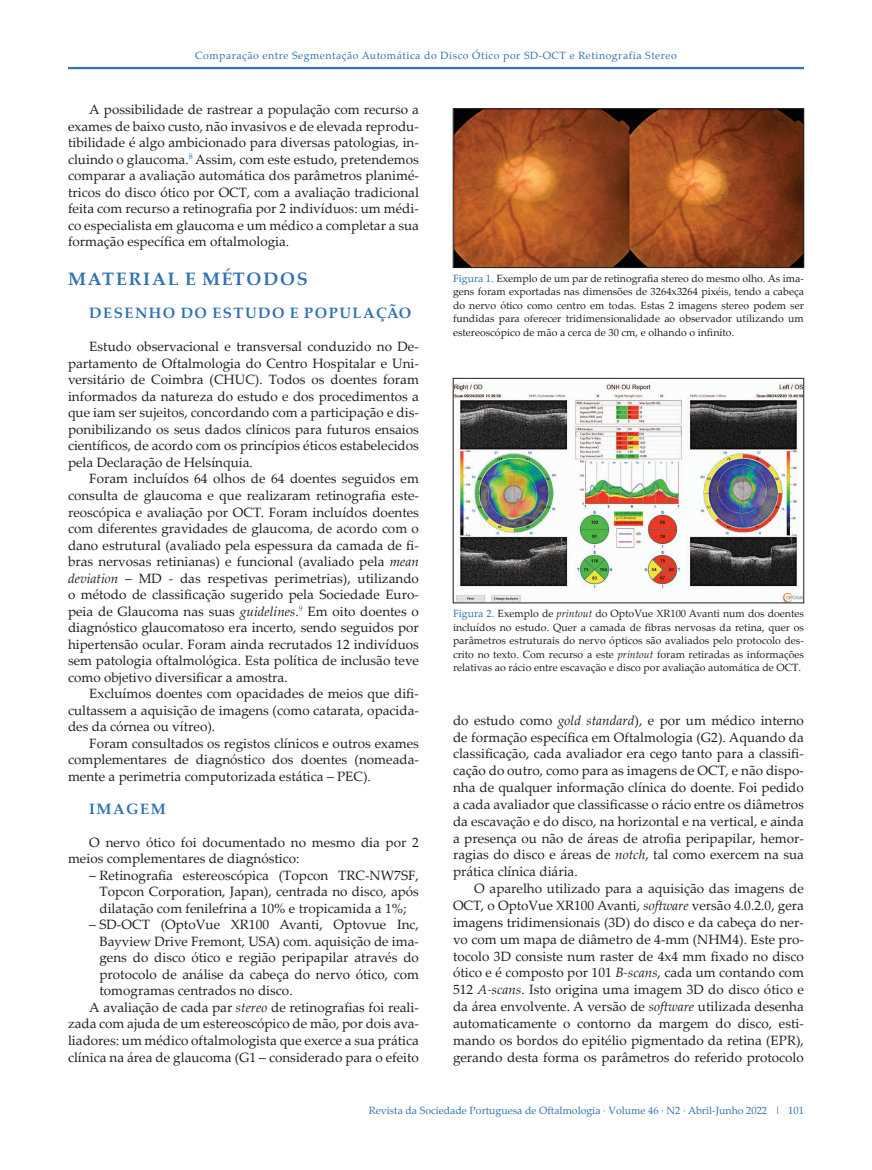
<style>
.page{position:relative;width:872px;height:1170px;background:#fff}
.page>*{position:absolute;margin:0;border:0;box-sizing:border-box;transform-origin:0 0}
.t1{font:700 18px "Palatino Linotype";color:#3272b3}
.t2{font:700 15px "Palatino Linotype";letter-spacing:.1em;color:#3272b3}
.t3{font:13.5px/16.5px "Palatino Linotype";color:#231f20;text-align:justify}
.t4{font:10.5px/13.5px "Palatino Linotype";color:#231f20;text-align:justify}
.t5{font:10.5px "Palatino Linotype";letter-spacing:.05em;color:#3272b3}
.t6{font:10.5px "Palatino Linotype";color:#3272b3}
.s1{font-style:italic}
.s2{color:#3272b3}
</style>
<div class="page">
<hr style="left:68px;top:67px;width:736px;height:2px;background:#3272b3">
<img style="left:455px;top:110px;width:347px;height:156px">
<div style="left:453px;top:108px;width:351px;height:160px;border:1px solid #231f20"></div>
<img style="left:455px;top:382px;width:347px;height:219px">
<div style="left:453px;top:378px;width:351px;height:225px;border:1px solid #231f20"></div>
<p class="t5" style="left:195px;top:48px;width:483px">Comparação entre Segmentação Automática do Disco Ótico por SD-OCT e Retinografia Stereo</p>
<p class="t3" style="left:68px;top:101px;width:352px;text-indent:21px">A possibilidade de rastrear a população com recurso a exames de baixo custo, não invasivos e de elevada reprodu&shy;tibilidade é algo ambicionado para diversas patologias, in&shy;cluindo o glaucoma.<sup>8</sup> Assim, com este estudo, pretendemos comparar a avaliação automática dos parâmetros planimé&shy;tricos do disco ótico por OCT, com a avaliação tradicional feita com recurso a retinografia por 2 indivíduos: um médi&shy;co especialista em glaucoma e um médico a completar a sua formação específica em oftalmologia.</p>
<h1 class="t1" style="left:68px;top:266px;width:34px">MATERIAL</h1>
<h1 class="t1" style="left:185px;top:266px;width:53px">E MÉTODOS</h1>
<p class="t2" style="left:89px;top:302px;width:27px">DESENHO</p>
<p class="t2" style="left:181px;top:302px;width:14px">DO</p>
<p class="t2" style="left:212px;top:302px;width:24px">ESTUDO</p>
<p class="t2" style="left:290px;top:302px;width:38px">E POPULAÇÃO</p>
<p class="t3" style="left:68px;top:338px;width:352px;text-indent:21px">Estudo observacional e transversal conduzido no De&shy;partamento de Oftalmologia do Centro Hospitalar e Uni&shy;versitário de Coimbra (CHUC). Todos os doentes foram informados da natureza do estudo e dos procedimentos a que iam ser sujeitos, concordando com a participação e dis&shy;ponibilizando os seus dados clínicos para futuros ensaios científicos, de acordo com os princípios éticos estabelecidos pela Declaração de Helsínquia.</p>
<p class="t3" style="left:68px;top:470px;width:352px;text-indent:21px">Foram incluídos 64 olhos de 64 doentes seguidos em consulta de glaucoma e que realizaram retinografia este&shy;reoscópica e avaliação por OCT. Foram incluídos doentes com diferentes gravidades de glaucoma, de acordo com o dano estrutural (avaliado pela espessura da camada de fi&shy;bras nervosas retinianas) e funcional (avaliado pela <span class="s1">mean deviation</span> – MD - das respetivas perimetrias), utilizando o método de classificação sugerido pela Sociedade Euro&shy;peia de Glaucoma nas suas <span class="s1">guidelines</span>.<sup>9</sup> Em oito doentes o diagnóstico glaucomatoso era incerto, sendo seguidos por hipertensão ocular. Foram ainda recrutados 12 indivíduos sem patologia oftalmológica. Esta política de inclusão teve como objetivo diversificar a amostra.</p>
<p class="t3" style="left:68px;top:684px;width:352px;text-indent:21px">Excluímos doentes com opacidades de meios que difi&shy;cultassem a aquisição de imagens (como catarata, opacida&shy;des da córnea ou vítreo).</p>
<p class="t3" style="left:68px;top:734px;width:352px;text-indent:21px">Foram consultados os registos clínicos e outros exames complementares de diagnóstico dos doentes (nomeada&shy;mente a perimetria computorizada estática – PEC).</p>
<p class="t2" style="left:89px;top:797px;width:22px">IMAGEM</p>
<p class="t3" style="left:68px;top:833px;width:352px;text-indent:21px">O nervo ótico foi documentado no mesmo dia por 2 meios complementares de diagnóstico:</p>
<p class="t3" style="left:99px;top:866px;width:321px;text-indent:-10px">– Retinografia estereoscópica (Topcon TRC-NW7SF, Topcon Corporation, Japan), centrada no disco, após dilatação com fenilefrina a 10% e tropicamida a 1%;</p>
<p class="t3" style="left:89px;top:915px;width:331px">– SD-OCT (OptoVue XR100 Avanti, Optovue Inc,</p>
<p class="t3" style="left:99px;top:932px;width:321px">Bayview Drive Fremont, USA) com. aquisição de ima-</p>
<p class="t3" style="left:99px;top:948px;width:321px">gens do disco ótico e região peripapilar através do</p>
<p class="t3" style="left:99px;top:965px;width:321px">protocolo de análise da cabeça do nervo ótico, com</p>
<p class="t3" style="left:99px;top:981px;width:195px">tomogramas centrados no disco.</p>
<p class="t3" style="left:89px;top:998px;width:331px">A avaliação de cada par <span class="s1">stereo</span> de retinografias foi reali-</p>
<p class="t3" style="left:68px;top:1014px;width:352px">zada com ajuda de um estereoscópico de mão, por dois ava-</p>
<p class="t3" style="left:68px;top:1031px;width:352px">liadores: um médico oftalmologista que exerce a sua prática</p>
<p class="t3" style="left:68px;top:1048px;width:352px">clínica na área de glaucoma (G1 – considerado para o efeito</p>
<p class="t4" style="left:453px;top:271px;width:352px"><span class="s2">Figura 1.</span> Exemplo de um par de retinografia stereo do mesmo olho. As ima&shy;gens foram exportadas nas dimensões de 3264x3264 pixéis, tendo a cabeça do nervo ótico como centro em todas. Estas 2 imagens stereo podem ser fundidas para oferecer tridimensionalidade ao observador utilizando um estereoscópico de mão a cerca de 30 cm, e olhando o infinito.</p>
<p class="t4" style="left:453px;top:606px;width:352px"><span class="s2">Figura 2.</span> Exemplo de <span class="s1">printout</span> do OptoVue XR100 Avanti num dos doentes incluídos no estudo. Quer a camada de fibras nervosas da retina, quer os parâmetros estruturais do nervo ópticos são avaliados pelo protocolo des&shy;crito no texto. Com recurso a este <span class="s1">printout</span> foram retiradas as informações relativas ao rácio entre escavação e disco por avaliação automática de OCT.</p>
<p class="t3" style="left:453px;top:711px;width:352px">do estudo como <span class="s1">gold standard</span>), e por um médico interno de formação específica em Oftalmologia (G2). Aquando da classificação, cada avaliador era cego tanto para a classifi&shy;cação do outro, como para as imagens de OCT, e não dispo&shy;nha de qualquer informação clínica do doente. Foi pedido a cada avaliador que classificasse o rácio entre os diâmetros da escavação e do disco, na horizontal e na vertical, e ainda a presença ou não de áreas de atrofia peripapilar, hemor&shy;ragias do disco e áreas de <span class="s1">notch</span>, tal como exercem na sua prática clínica diária.</p>
<p class="t3" style="left:453px;top:879px;width:352px;text-indent:21px">O aparelho utilizado para a aquisição das imagens de OCT, o OptoVue XR100 Avanti, <span class="s1">software</span> versão 4.0.2.0, gera imagens tridimensionais (3D) do disco e da cabeça do ner&shy;vo com um mapa de diâmetro de 4-mm (NHM4). Este pro&shy;tocolo 3D consiste num raster de 4x4 mm fixado no disco ótico e é composto por 101 <span class="s1">B-scans</span>, cada um contando com 512 <span class="s1">A-scans</span>. Isto origina uma imagem 3D do disco ótico e da área envolvente. A versão de <span class="s1">software</span> utilizada desenha automaticamente o contorno da margem do disco, esti&shy;mando os bordos do epitélio pigmentado da retina (EPR), gerando desta forma os parâmetros do referido protocolo</p>
<p class="t6" style="left:369px;top:1102px;width:437px">Revista da Sociedade Portuguesa de Oftalmologia · Volume 46 · N2 · Abril-Junho 2022 | 101</p>
</div>
